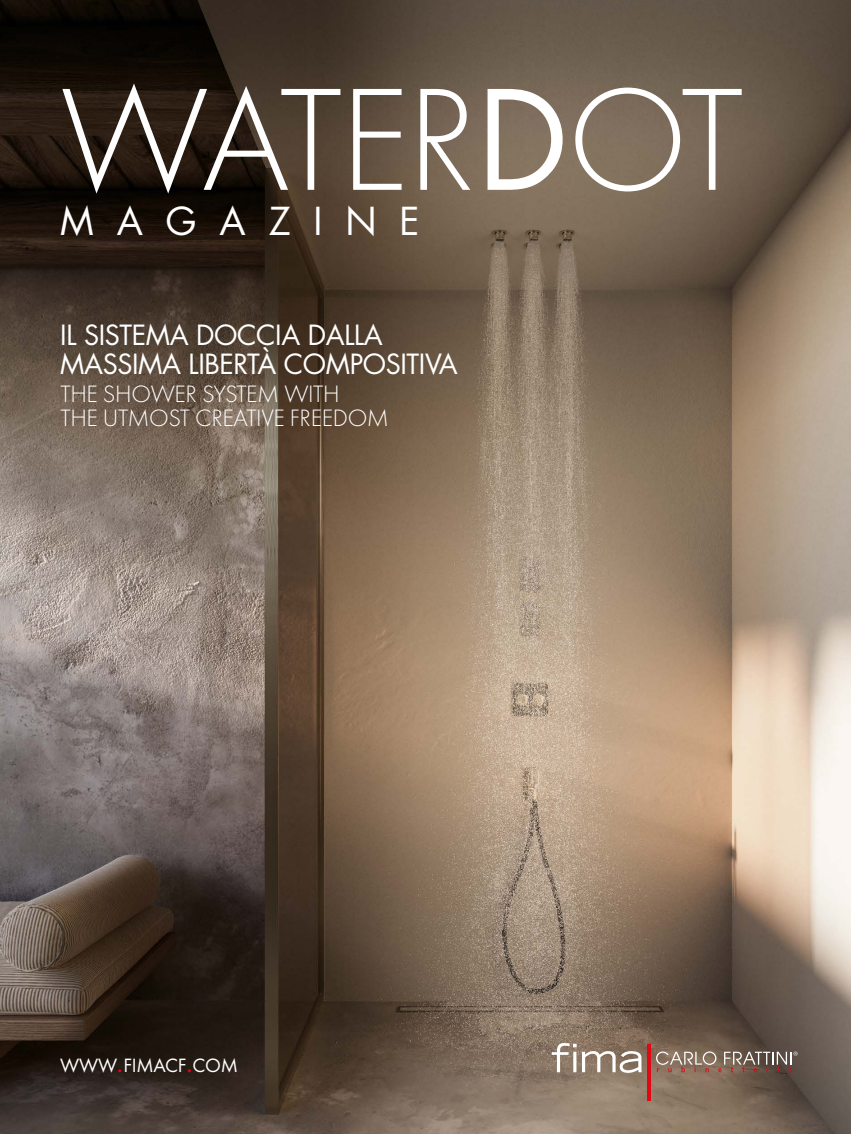
<style>
.page{position:relative;width:851px;height:1134px;background:#fff}
.page>*{position:absolute;margin:0;border:0;box-sizing:border-box;transform-origin:0 0}
.t1{font:300 151.25px "Futura PT";letter-spacing:-.05em;color:#fff}
.t2{font:37.5px "Futura Std";letter-spacing:.61em;color:#fff}
.t3{font:27.12px/29.1px "Futura Std";letter-spacing:-.015em;color:#fff}
.t4{font:300 24.62px/23.5px "Futura PT";letter-spacing:-.015em;color:#fff}
.t5{font:20px "Futura PT";letter-spacing:-.015em;color:#fff}
.s1{font-weight:400}
.s2{font-size:30px;color:#e30613}
</style>
<div class="page">
<img style="left:0;top:0;width:850px;height:1134px">
<svg style="left:551px;top:1043px;width:25px;height:29px"></svg>
<hr style="left:573px;top:1052px;width:3px;height:20px;background:#fff">
<svg style="left:582px;top:1051px;width:59px;height:22px"></svg>
<hr style="left:647px;top:1044px;width:3px;height:57px;background:#e30613">
<svg style="left:656px;top:1051px;width:141px;height:21px;background:#8b766a"></svg>
<h1 class="t1" style="left:60px;top:54px;width:685px">WATER<span class="s1">D</span>OT</h1>
<h2 class="t2" style="left:60px;top:197px;width:361px">MAGAZINE</h2>
<p class="t3" style="left:60px;top:321px;width:399px">IL SISTEMA DOCCIA DALLA<br>MASSIMA LIBERTÀ COMPOSITIVA</p>
<p class="t4" style="left:60px;top:382px;width:330px">THE SHOWER SYSTEM WITH<br>THE UTMOST CREATIVE FREEDOM</p>
<p class="t5" style="left:60px;top:1053px;width:179px">WWW<span class="s2">.</span>FIMACF<span class="s2">.</span>COM</p>
</div>
